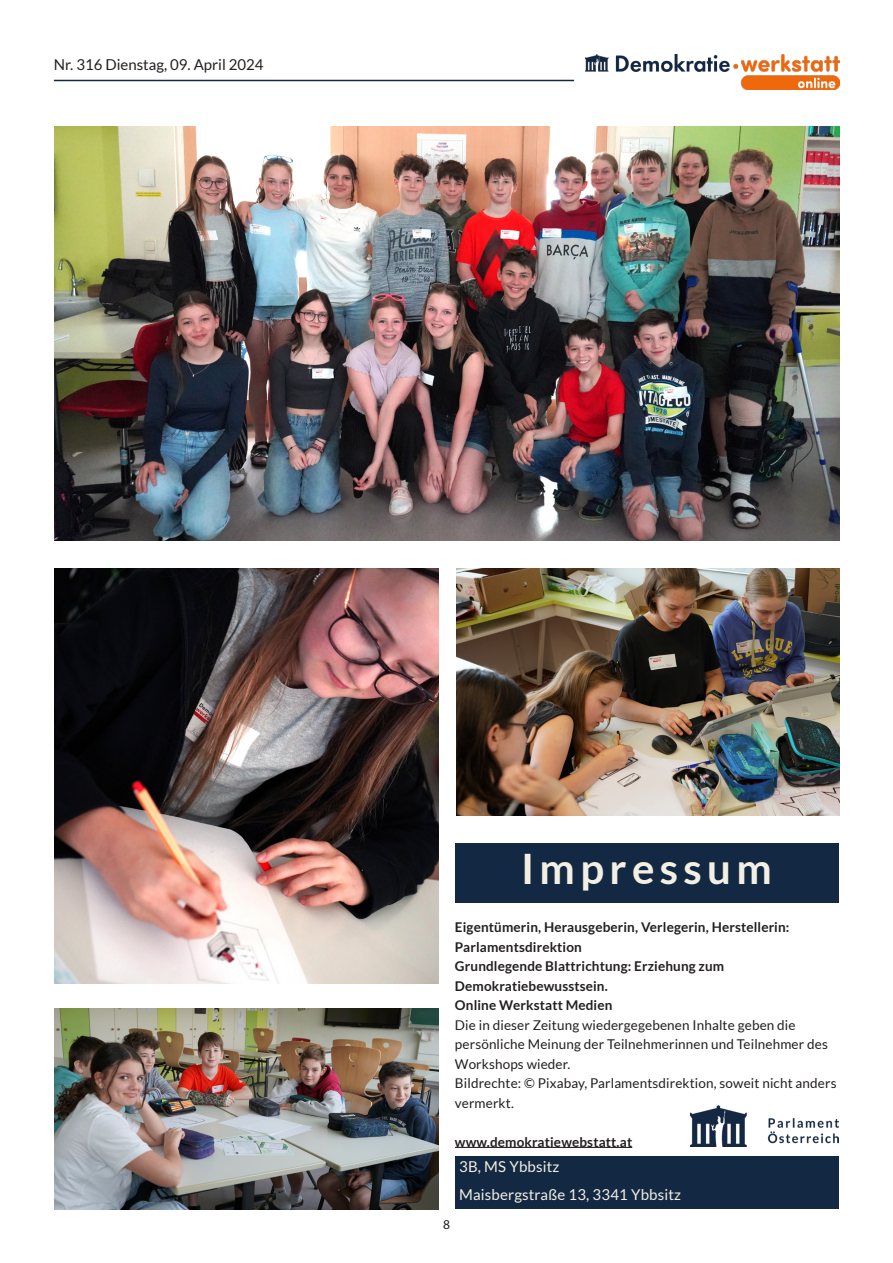
<style>
.page{position:relative;width:893px;height:1263px;background:#fff}
.page>*{position:absolute;margin:0;border:0;box-sizing:border-box;transform-origin:0 0}
.t1{font:700 42px "Lato";letter-spacing:.13em;color:#f3efe3}
.t2{font:15px "Lato";letter-spacing:.01em;color:#f3efe3}
.t3{font:15px "Lato";color:#231f20}
.t4{font:13.5px/19.5px "Lato";letter-spacing:.01em;color:#231f20}
.t5{font:700 13.5px/19.5px "Lato";letter-spacing:.01em;color:#231f20}
.t6{font:13.5px "Myriad Pro";color:#231f20}
</style>
<div class="page">
<hr style="left:54px;top:80px;width:520px;height:1px;background:#132843">
<img style="left:586px;top:54px;width:254px;height:35px">
<img style="left:55px;top:126px;width:785px;height:414px">
<img style="left:55px;top:569px;width:383px;height:414px">
<img style="left:55px;top:1008px;width:384px;height:201px">
<img style="left:456px;top:569px;width:384px;height:246px">
<hr style="left:455px;top:1147px;width:177px;height:1px;background:#231f20">
<div style="left:455px;top:843px;width:383px;height:59px;background:#132843"></div>
<div style="left:455px;top:1156px;width:384px;height:53px;background:#132843"></div>
<img style="left:691px;top:1105px;width:148px;height:41px">
<p class="t3" style="left:54px;top:56px;width:211px">Nr. 316 Dienstag, 09. April 2024</p>
<p class="t1" style="left:521px;top:845px;width:252px">Impressum</p>
<p class="t5" style="left:455px;top:917px;width:336px">Eigentümerin, Herausgeberin, Verlegerin, Herstellerin:<br>Parlamentsdirektion</p>
<p class="t5" style="left:455px;top:956px;width:271px">Grundlegende Blattrichtung: Erziehung zum<br>Demokratiebewusstsein.</p>
<p class="t5" style="left:455px;top:995px;width:159px">Online Werkstatt Medien</p>
<p class="t4" style="left:455px;top:1015px;width:374px">Die in dieser Zeitung wiedergegebenen Inhalte geben die persönliche Meinung der Teilnehmerinnen und Teilnehmer des<br>Workshops wieder.</p>
<p class="t4" style="left:455px;top:1073px;width:383px">Bildrechte: © Pixabay, Parlamentsdirektion, soweit nicht anders vermerkt.</p>
<p class="t5" style="left:455px;top:1132px;width:179px">www.demokratiewebstatt.at</p>
<p class="t6" style="left:443px;top:1216px;width:8px">8</p>
<p class="t2" style="left:459px;top:1159px;width:102px">3B, MS Ybbsitz</p>
<p class="t2" style="left:459px;top:1186px;width:223px">Maisbergstraße 13, 3341 Ybbsitz</p>
</div>
